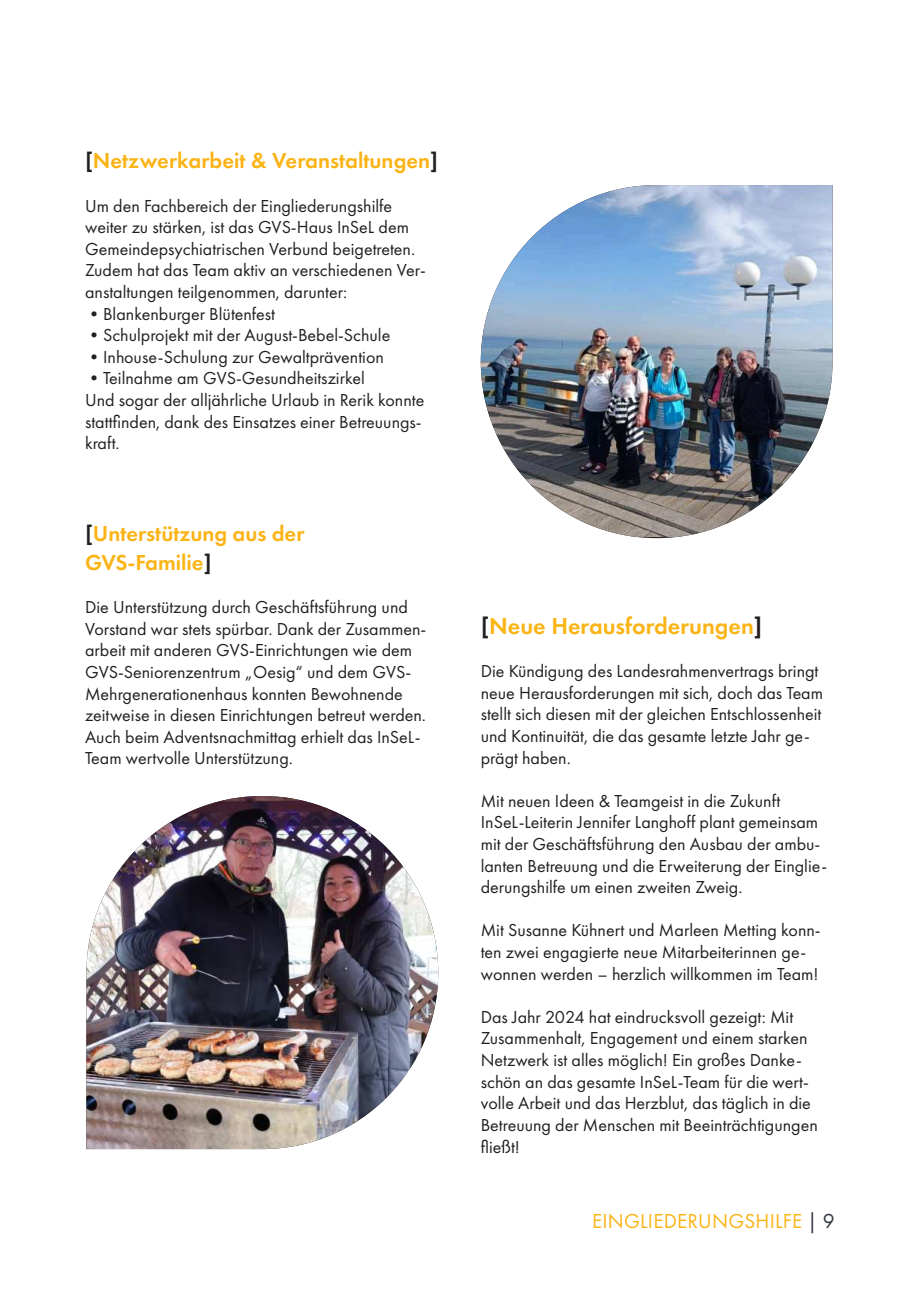
<style>
.page{position:relative;width:919px;height:1289px;background:#fff}
.page>*{position:absolute;margin:0;border:0;box-sizing:border-box;transform-origin:0 0}
.t1{font:600 24px "Futura PT";color:#fbb416}
.t2{font:600 22.5px/28.8px "Futura PT";color:#fbb416}
.t3{font:21px "Futura PT";letter-spacing:.01em;color:#fbb416}
.t4{font:18px/21.6px "Futura PT";color:#231f20}
.s1{color:#231f20}
.s2{font-weight:800;color:#231f20}
.s3{color:#30343e}
</style>
<div class="page">
<img style="left:86px;top:796px;width:352px;height:353px">
<img style="left:480px;top:185px;width:352px;height:352px">
<p class="t2" style="left:85px;top:146px;width:354px"><span class="s1">[</span>Netzwerkarbeit &amp; Veranstaltungen<span class="s2">]</span></p>
<p class="t4" style="left:85px;top:195px;width:342px">Um den Fachbereich der Eingliederungshilfe weiter zu stärken, ist das GVS-Haus InSeL dem Gemeindepsychiatrischen Verbund beigetreten.<br>Zudem hat das Team aktiv an verschiedenen Ver&shy;anstaltungen teilgenommen, darunter:</p>
<p class="t4" style="left:85px;top:303px;width:191px">•Blankenburger Blütenfest</p>
<p class="t4" style="left:85px;top:325px;width:307px">•Schulprojekt mit der August-Bebel-Schule</p>
<p class="t4" style="left:85px;top:347px;width:300px">•Inhouse-Schulung zur Gewaltprävention</p>
<p class="t4" style="left:85px;top:368px;width:341px">•Teilnahme am GVS-Gesundheitszirkel<br>Und sogar der alljährliche Urlaub in Rerik konnte stattfinden, dank des Einsatzes einer Betreuungs&shy;kraft.</p>
<p class="t2" style="left:85px;top:519px;width:221px"><span class="s1">[</span>Unterstützung aus der<br>GVS-Familie<span class="s2">]</span></p>
<p class="t4" style="left:85px;top:597px;width:343px">Die Unterstützung durch Geschäftsführung und Vorstand war stets spürbar. Dank der Zusammen&shy;arbeit mit anderen GVS-Einrichtungen wie dem GVS-Seniorenzentrum „Oesig“ und dem GVS-Mehrgenerationenhaus konnten Bewohnende zeitweise in diesen Einrichtungen betreut werden.<br>Auch beim Adventsnachmittag erhielt das InSeL-Team wertvolle Unterstützung.</p>
<h1 class="t1" style="left:480px;top:612px;width:283px"><span class="s1">[</span>Neue Herausforderungen<span class="s2">]</span></h1>
<p class="t4" style="left:480px;top:661px;width:344px">Die Kündigung des Landesrahmenvertrags bringt neue Herausforderungen mit sich, doch das Team stellt sich diesen mit der gleichen Entschlossenheit und Kontinuität, die das gesamte letzte Jahr ge&shy;prägt haben.</p>
<p class="t4" style="left:480px;top:790px;width:348px">Mit neuen Ideen &amp; Teamgeist in die Zukunft InSeL-Leiterin Jennifer Langhoff plant gemeinsam mit der Geschäftsführung den Ausbau der ambu&shy;lanten Betreuung und die Erweiterung der Einglie&shy;derungshilfe um einen zweiten Zweig.</p>
<p class="t4" style="left:480px;top:920px;width:341px">Mit Susanne Kühnert und Marleen Metting konn&shy;ten zwei engagierte neue Mitarbeiterinnen ge&shy;wonnen werden – herzlich willkommen im Team!</p>
<p class="t4" style="left:480px;top:1006px;width:338px">Das Jahr 2024 hat eindrucksvoll gezeigt: Mit Zusammenhalt, Engagement und einem starken Netzwerk ist alles möglich! Ein großes Danke&shy;schön an das gesamte InSeL-Team für die wert&shy;volle Arbeit und das Herzblut, das täglich in die Betreuung der Menschen mit Beeinträchtigungen fließt!</p>
<p class="t3" style="left:592px;top:1210px;width:244px">EINGLIEDERUNGSHILFE <span class="s3">| 9</span></p>
</div>
